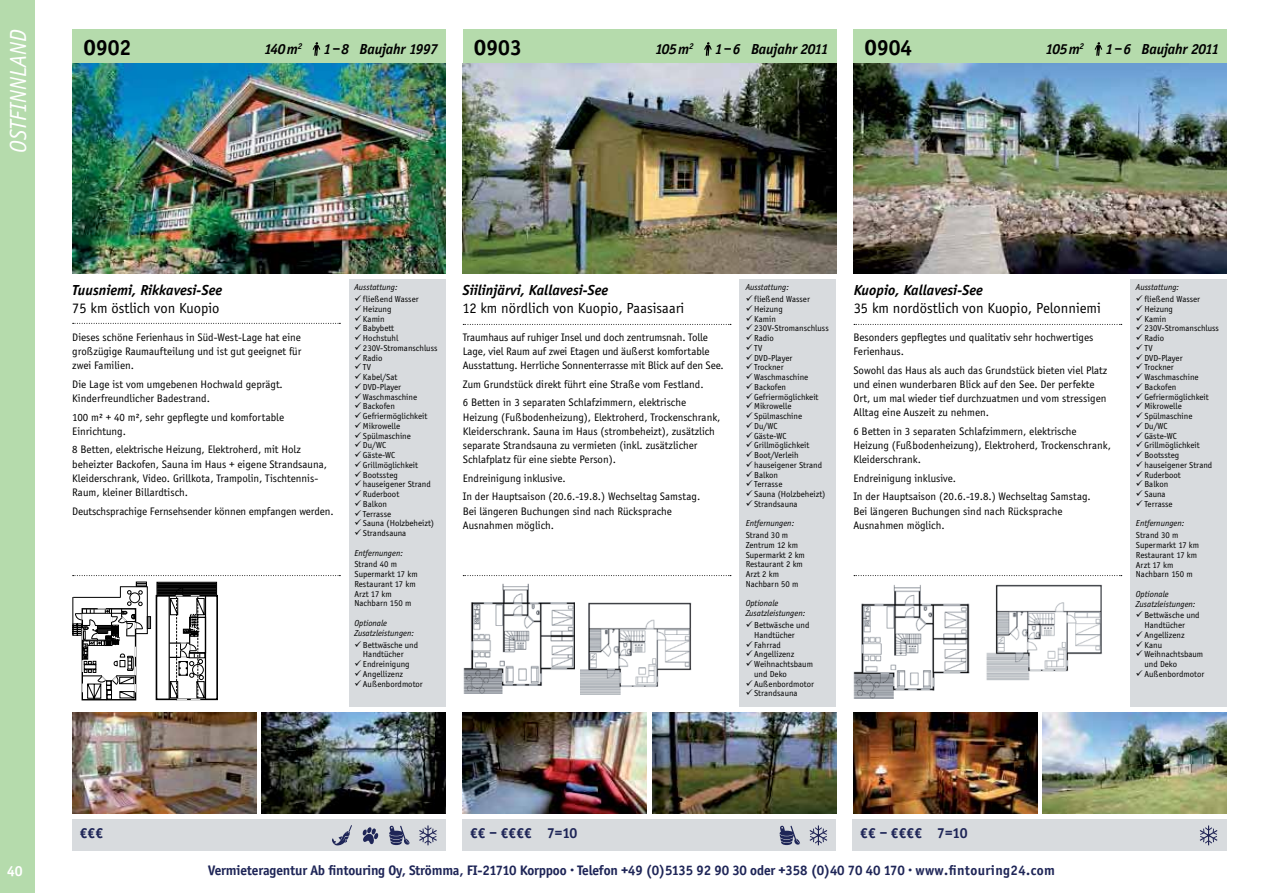
<style>
.page{position:relative;width:1263px;height:893px;background:#fff}
.page>*{position:absolute;margin:0;border:0;box-sizing:border-box;transform-origin:0 0}
.t1{font:italic 24px "Officina Sans EF";color:#fff}
.t2{font:700 22.5px "Officina Sans EF";color:#000}
.t3{font:italic 700 15px "Officina Sans EF";color:#000}
.t4{font:15px "Officina Sans EF";color:#000}
.t5{font:700 15px "Officina Sans EF";color:#1e2557}
.t6{font:700 15px "Officina Sans EF";color:#fff}
.t7{font:700 14.25px "Officina Sans EF";letter-spacing:-.01em;color:#1e2557}
.t8{font:11.25px/14.2px "Officina Sans EF";color:#000}
.t9{font:9px/9.8px "Officina Sans EF";color:#000}
.t10{font:italic 9px/9.8px "Officina Sans EF";color:#000}
.t11{font:italic 700 8.7px "Officina Sans EF";color:#000}
</style>
<div class="page">
<div style="left:0;top:0;width:34px;height:893px;background:#b5dbac"></div>
<svg style="left:854px;top:324px;width:268px;height:1px"></svg>
<svg style="left:854px;top:575px;width:268px;height:1px"></svg>
<div style="left:853px;top:819px;width:374px;height:32px;background:#d8dbde"></div>
<div style="left:463px;top:819px;width:373px;height:32px;background:#d8dbde"></div>
<div style="left:72px;top:819px;width:373px;height:32px;background:#d8dbde"></div>
<svg style="left:463px;top:324px;width:268px;height:1px"></svg>
<svg style="left:463px;top:575px;width:268px;height:1px"></svg>
<svg style="left:73px;top:575px;width:267px;height:1px"></svg>
<div style="left:463px;top:30px;width:373px;height:34px;background:#b5dbac"></div>
<div style="left:72px;top:30px;width:374px;height:34px;background:#b5dbac"></div>
<div style="left:853px;top:30px;width:374px;height:34px;background:#b5dbac"></div>
<div style="left:1130px;top:279px;width:97px;height:427px;background:#d8dbde"></div>
<div style="left:739px;top:279px;width:97px;height:427px;background:#d8dbde"></div>
<div style="left:349px;top:279px;width:96px;height:427px;background:#d8dbde"></div>
<svg style="left:73px;top:323px;width:267px;height:1px"></svg>
<svg style="left:704px;top:42px;width:8px;height:14px"></svg>
<svg style="left:313px;top:42px;width:7px;height:14px"></svg>
<svg style="left:1095px;top:42px;width:7px;height:14px"></svg>
<img style="left:853px;top:64px;width:374px;height:209px">
<img style="left:72px;top:64px;width:374px;height:209px">
<img style="left:463px;top:64px;width:373px;height:209px">
<img style="left:72px;top:712px;width:184px;height:102px">
<img style="left:463px;top:712px;width:184px;height:102px">
<img style="left:853px;top:712px;width:184px;height:102px">
<img style="left:261px;top:712px;width:185px;height:102px">
<img style="left:652px;top:712px;width:184px;height:102px">
<img style="left:1042px;top:712px;width:185px;height:102px">
<svg style="left:389px;top:826px;width:21px;height:19px"></svg>
<svg style="left:362px;top:827px;width:16px;height:17px"></svg>
<svg style="left:332px;top:825px;width:20px;height:21px"></svg>
<svg style="left:419px;top:825px;width:18px;height:20px"></svg>
<svg style="left:779px;top:826px;width:21px;height:19px"></svg>
<svg style="left:809px;top:825px;width:18px;height:20px"></svg>
<svg style="left:1200px;top:825px;width:17px;height:20px"></svg>
<div style="left:147px;top:616px;width:4px;height:13px;border:1px solid #000"></div>
<hr style="left:72px;top:597px;width:1px;height:38px;background:#000">
<svg style="left:73px;top:582px;width:76px;height:118px"></svg>
<div style="left:157px;top:582px;width:60px;height:14px;border:1px solid #000"></div>
<div style="left:156px;top:595px;width:62px;height:105px;border:2px solid #000"></div>
<svg style="left:157px;top:583px;width:60px;height:117px"></svg>
<img style="left:463px;top:583px;width:112px;height:110px">
<img style="left:580px;top:602px;width:112px;height:92px">
<img style="left:853px;top:584px;width:249px;height:115px">
<h1 class="t1" style="left:4px;top:153px;width:125px;rotate:-90deg">OSTFINNLAND</h1>
<h2 class="t2" style="left:83px;top:37px;width:49px">O902</h2>
<h2 class="t2" style="left:474px;top:37px;width:49px">O903</h2>
<h3 class="t3" style="left:655px;top:43px;width:40px">105 m<sup>2</sup></h3>
<p class="t11" style="left:298px;top:43px;width:6px">2</p>
<h3 class="t3" style="left:323px;top:43px;width:116px">1 – 8 Baujahr 1997</h3>
<h2 class="t2" style="left:864px;top:37px;width:49px">O904</h2>
<h3 class="t3" style="left:1045px;top:43px;width:40px">105 m<sup>2</sup></h3>
<h3 class="t3" style="left:1105px;top:43px;width:115px">1 – 6 Baujahr 2011</h3>
<h3 class="t3" style="left:264px;top:43px;width:35px">140 m</h3>
<h3 class="t3" style="left:715px;top:43px;width:115px">1 – 6 Baujahr 2011</h3>
<h3 class="t3" style="left:72px;top:284px;width:151px">Tuusniemi, Rikkavesi-See</h3>
<p class="t8" style="left:72px;top:331px;width:231px;text-align:justify">Dieses schöne Ferienhaus in Süd-West-Lage hat eine großzügige Raumaufteilung und ist gut geeignet für zwei Familien.</p>
<p class="t8" style="left:72px;top:378px;width:212px">Die Lage ist vom umgebenen Hochwald geprägt.<br>Kinderfreundlicher Badestrand.</p>
<p class="t8" style="left:72px;top:411px;width:213px">100 m² + 40 m², sehr gepflegte und komfortable<br>Einrichtung.</p>
<p class="t8" style="left:72px;top:444px;width:256px">8 Betten, elektrische Heizung, Elektroherd, mit Holz beheizter Backofen, Sauna im Haus + eigene Strandsauna, Kleiderschrank, Video. Grillkota, Trampolin, Tischtennis-Raum, kleiner Billardtisch.</p>
<p class="t8" style="left:72px;top:505px;width:263px">Deutschsprachige Fernsehsender können empfangen werden.</p>
<h3 class="t4" style="left:72px;top:302px;width:149px">75 km östlich von Kuopio</h3>
<p class="t10" style="left:354px;top:282px;width:45px">Ausstattung:</p>
<p class="t9" style="left:363px;top:295px;width:76px">fließend Wasser<br>Heizung<br>Kamin<br>Babybett<br>Hochstuhl<br>230V-Stromanschluss<br>Radio<br>TV<br>Kabel/Sat<br>DVD-Player<br>Waschmaschine<br>Backofen<br>Gefriermöglichkeit<br>Mikrowelle<br>Spülmaschine<br>Du/WC<br>Gäste-WC<br>Grillmöglichkeit<br>Bootssteg hauseigener Strand<br>Ruderboot<br>Balkon<br>Terrasse<br>Sauna (Holzbeheizt)<br>Strandsauna</p>
<p class="t10" style="left:354px;top:547px;width:50px">Entfernungen:</p>
<p class="t9" style="left:354px;top:560px;width:65px">Strand 40 m<br>Supermarkt 17 km<br>Restaurant 17 km<br>Arzt 17 km<br>Nachbarn 150 m</p>
<p class="t10" style="left:354px;top:618px;width:61px">Optionale<br>Zusatzleistungen:</p>
<p class="t9" style="left:363px;top:640px;width:61px">Bettwäsche und<br>Handtücher<br>Endreinigung<br>Angellizenz<br>Außenbordmotor</p>
<h3 class="t3" style="left:462px;top:284px;width:147px">Siilinjärvi, Kallavesi-See</h3>
<p class="t8" style="left:463px;top:331px;width:263px">Traumhaus auf ruhiger Insel und doch zentrumsnah. Tolle<br>Lage, viel Raum auf zwei Etagen und äußerst komfortable<br>Ausstattung. Herrliche Sonnenterrasse mit Blick auf den See.</p>
<p class="t8" style="left:463px;top:376px;width:242px;line-height:18.5px">Zum Grundstück direkt führt eine Straße vom Festland.<br>6 Betten in 3 separaten Schlafzimmern, elektrische</p>
<p class="t8" style="left:463px;top:411px;width:259px">Heizung (Fußbodenheizung), Elektroherd, Trockenschrank, Kleiderschrank. Sauna im Haus (strombeheizt), zusätzlich separate Strandsauna zu vermieten (inkl. zusätzlicher Schlafplatz für eine siebte Person).</p>
<p class="t8" style="left:463px;top:470px;width:239px;line-height:18.5px">Endreinigung inklusive.<br>In der Hauptsaison (20.6.-19.8.) Wechseltag Samstag.</p>
<p class="t8" style="left:463px;top:505px;width:211px">Bei längeren Buchungen sind nach Rücksprache<br>Ausnahmen möglich.</p>
<h3 class="t4" style="left:462px;top:302px;width:223px">12 km nördlich von Kuopio, Paasisaari</h3>
<p class="t10" style="left:746px;top:282px;width:45px">Ausstattung:</p>
<p class="t9" style="left:754px;top:295px;width:76px">fließend Wasser<br>Heizung<br>Kamin<br>230V-Stromanschluss<br>Radio<br>TV<br>DVD-Player<br>Trockner<br>Waschmaschine<br>Backofen<br>Gefriermöglichkeit<br>Mikrowelle<br>Spülmaschine<br>Du/WC<br>Gäste-WC<br>Grillmöglichkeit<br>Boot/Verleih hauseigener Strand<br>Balkon<br>Terrasse<br>Sauna (Holzbeheizt)<br>Strandsauna</p>
<p class="t10" style="left:746px;top:518px;width:50px">Entfernungen:</p>
<p class="t9" style="left:746px;top:531px;width:61px">Strand 30 m<br>Zentrum 12 km<br>Supermarkt 2 km<br>Restaurant 2 km<br>Arzt 2 km<br>Nachbarn 50 m</p>
<p class="t10" style="left:746px;top:598px;width:61px">Optionale<br>Zusatzleistungen:</p>
<p class="t9" style="left:754px;top:621px;width:61px">Bettwäsche und<br>Handtücher<br>Fahrrad<br>Angellizenz<br>Weihnachtsbaum und Deko<br>Außenbordmotor<br>Strandsauna</p>
<h3 class="t3" style="left:854px;top:284px;width:131px">Kuopio, Kallavesi-See</h3>
<h3 class="t4" style="left:854px;top:302px;width:249px">35 km nordöstlich von Kuopio, Pelonniemi</h3>
<p class="t8" style="left:853px;top:331px;width:242px">Besonders gepflegtes und qualitativ sehr hochwertiges<br>Ferienhaus.</p>
<p class="t8" style="left:853px;top:364px;width:256px">Sowohl das Haus als auch das Grundstück bieten viel Platz und einen wunderbaren Blick auf den See. Der perfekte Ort, um mal wieder tief durchzuatmen und vom stressigen Alltag eine Auszeit zu nehmen.</p>
<p class="t8" style="left:853px;top:425px;width:259px">6 Betten in 3 separaten Schlafzimmern, elektrische<br>Heizung (Fußbodenheizung), Elektroherd, Trockenschrank,<br>Kleiderschrank.</p>
<p class="t8" style="left:853px;top:470px;width:239px;line-height:18.5px">Endreinigung inklusive.<br>In der Hauptsaison (20.6.-19.8.) Wechseltag Samstag.</p>
<p class="t8" style="left:853px;top:505px;width:211px">Bei längeren Buchungen sind nach Rücksprache<br>Ausnahmen möglich.</p>
<p class="t10" style="left:1136px;top:282px;width:45px">Ausstattung:</p>
<p class="t9" style="left:1144px;top:295px;width:76px">fließend Wasser<br>Heizung<br>Kamin<br>230V-Stromanschluss<br>Radio<br>TV<br>DVD-Player<br>Trockner<br>Waschmaschine<br>Backofen<br>Gefriermöglichkeit<br>Mikrowelle<br>Spülmaschine<br>Du/WC<br>Gäste-WC<br>Grillmöglichkeit<br>Bootssteg hauseigener Strand<br>Ruderboot<br>Balkon<br>Sauna<br>Terrasse</p>
<p class="t10" style="left:1136px;top:518px;width:50px">Entfernungen:</p>
<p class="t9" style="left:1136px;top:531px;width:65px">Strand 30 m<br>Supermarkt 17 km<br>Restaurant 17 km<br>Arzt 17 km<br>Nachbarn 150 m</p>
<p class="t10" style="left:1136px;top:589px;width:61px">Optionale<br>Zusatzleistungen:</p>
<p class="t9" style="left:1144px;top:611px;width:61px">Bettwäsche und<br>Handtücher<br>Angellizenz<br>Kanu<br>Weihnachtsbaum und Deko<br>Außenbordmotor</p>
<h3 class="t6" style="left:7px;top:864px;width:17px">40</h3>
<h3 class="t5" style="left:80px;top:826px;width:25px">€€€</h3>
<h3 class="t5" style="left:470px;top:826px;width:109px">€€ – €€€€ 7=10</h3>
<h3 class="t5" style="left:860px;top:826px;width:109px">€€ – €€€€ 7=10</h3>
<p class="t7" style="left:208px;top:864px;width:848px">Vermieteragentur Ab fintouring Oy, Strömma, FI-21710 Korppoo · Telefon +49 (0)5135 92 90 30 oder +358 (0)40 70 40 170 · www.fintouring24.com</p>
</div>
